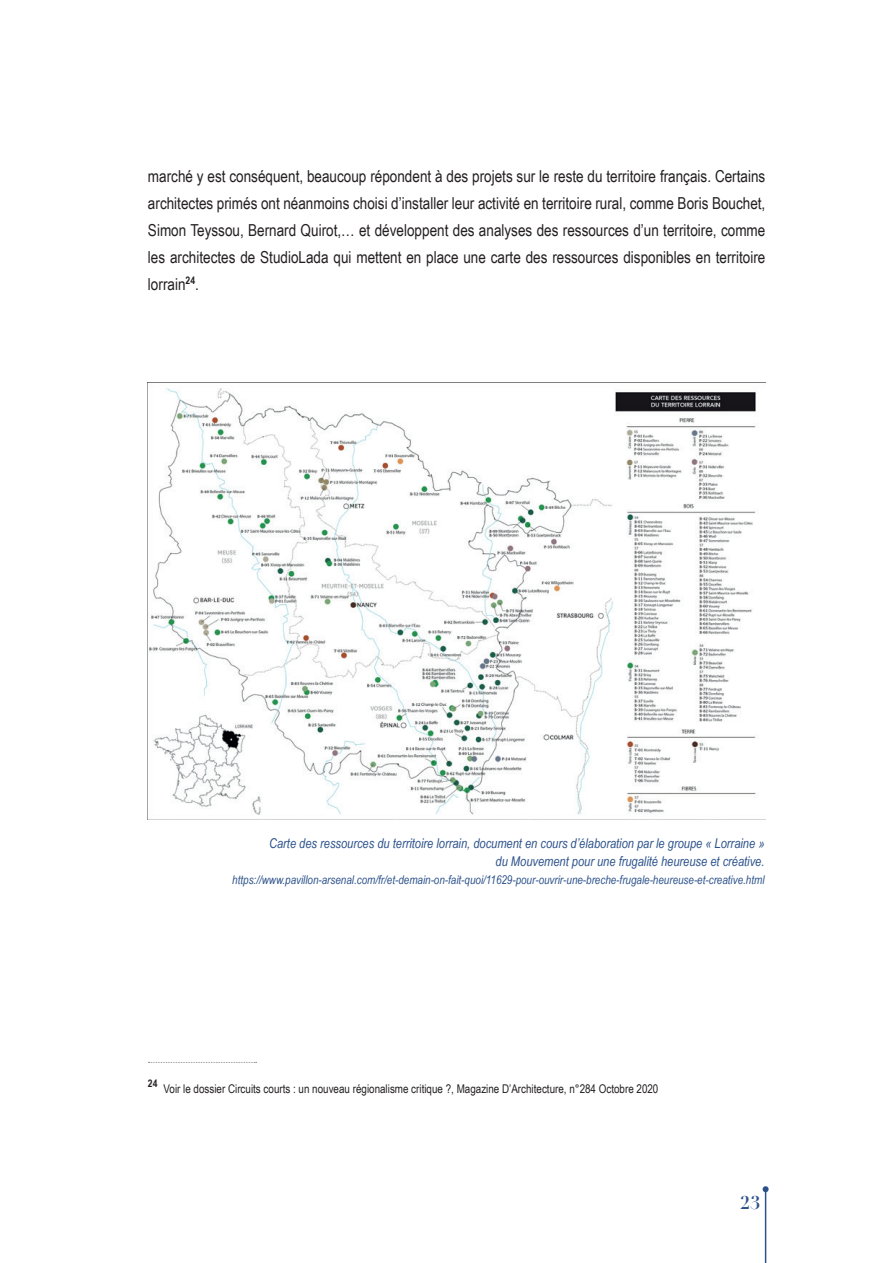
<style>
.page{position:relative;width:893px;height:1263px;background:#fff}
.page>*{position:absolute;margin:0;border:0;box-sizing:border-box;transform-origin:0 0}
.t1{font:700 18px "Didot";color:#2c528b}
.t2{font:16.5px/27px "Arial Narrow";color:#231f20;text-align:justify}
.t3{font:italic 13.5px/18px "Arial Narrow";color:#2c528b;text-align:right}
.t4{font:italic 12px "Arial Narrow";color:#2c528b}
.t5{font:12px "Arial Narrow";color:#231f20}
.t6{font:700 10.5px "Arial Narrow";color:#231f20}
</style>
<div class="page">
<hr style="left:765px;top:1189px;width:1px;height:74px;background:#2c528b">
<svg style="left:763px;top:1186px;width:6px;height:6px"></svg>
<svg style="left:148px;top:1062px;width:109px;height:1px"></svg>
<img style="left:148px;top:382px;width:618px;height:433px">
<p class="t2" style="left:148px;top:162px;width:619px">marché y est conséquent, beaucoup répondent à des projets sur le reste du territoire français. Certains architectes primés ont néanmoins choisi d’installer leur activité en territoire rural, comme Boris Bouchet, Simon Teyssou, Bernard Quirot,… et développent des analyses des ressources d’un territoire, comme les architectes de StudioLada qui mettent en place une carte des ressources disponibles en territoire lorrain<sup>24</sup>.</p>
<p class="t3" style="left:269px;top:834px;width:497px">Carte des ressources du territoire lorrain, document en cours d’élaboration par le groupe « Lorraine » du Mouvement pour une frugalité heureuse et créative.</p>
<p class="t4" style="left:232px;top:872px;width:534px">https://www.pavillon-arsenal.com/fr/et-demain-on-fait-quoi/11629-pour-ouvrir-une-breche-frugale-heureuse-et-creative.html</p>
<p class="t6" style="left:148px;top:1075px;width:11px">24</p>
<p class="t5" style="left:164px;top:1080px;width:496px">Voir le dossier Circuits courts : un nouveau régionalisme critique ?, Magazine D’Architecture, n°284 Octobre 2020</p>
<p class="t1" style="left:740px;top:1191px;width:22px">23</p>
</div>
